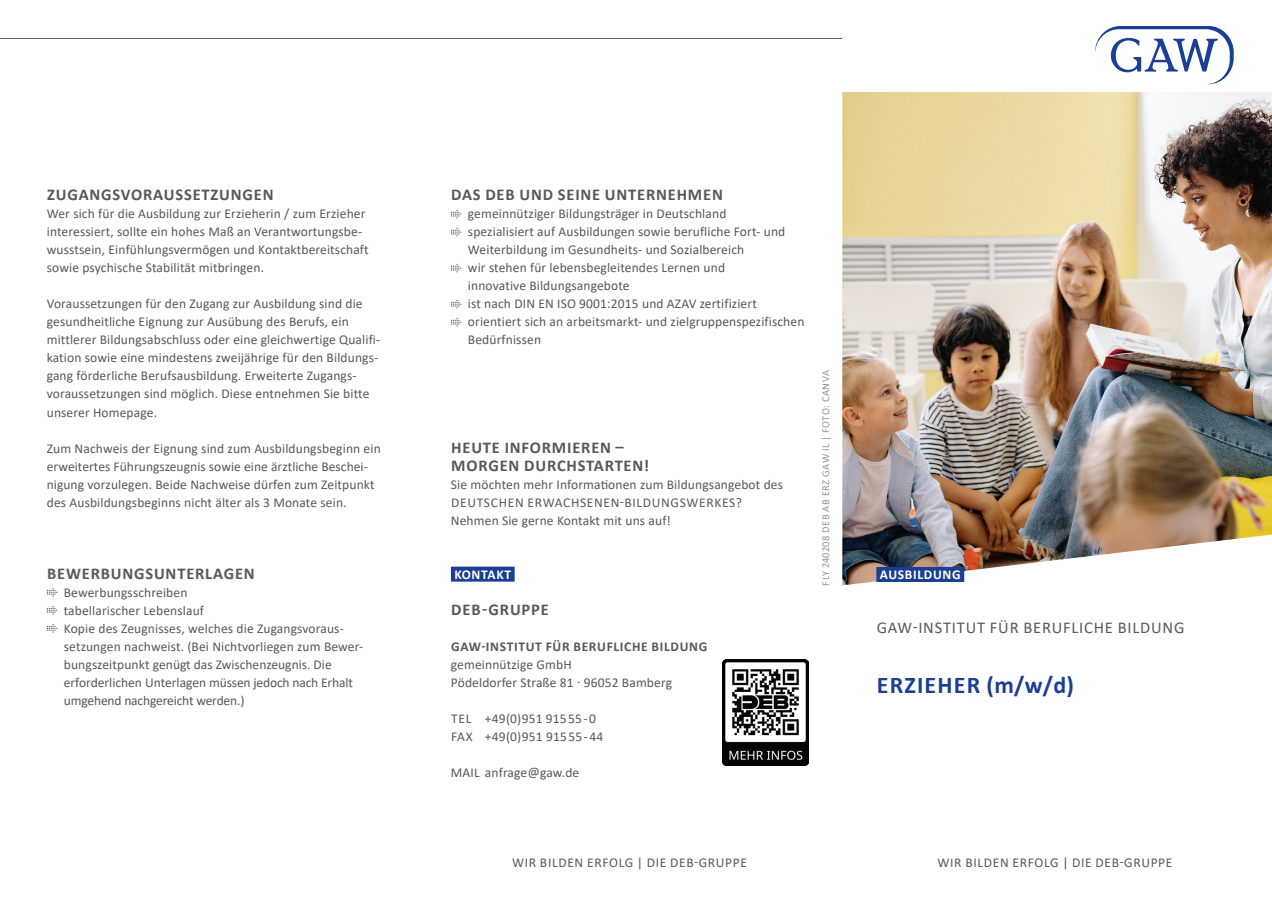
<style>
.page{position:relative;width:1272px;height:902px;background:#fff}
.page>*{position:absolute;margin:0;border:0;box-sizing:border-box;transform-origin:0 0}
.t1{font:700 24px "Calibri";color:#1b3f94}
.t2{font:700 16.5px/18px "Calibri";letter-spacing:.05em;color:#57585a}
.t3{font:16.5px "Calibri";letter-spacing:.05em;color:#57585a}
.t4{font:13.5px/18px "Calibri";letter-spacing:.01em;color:#57585a}
.t5{font:13.5px "Calibri";letter-spacing:.05em;color:#57585a}
.t6{font:700 13.5px "Calibri";letter-spacing:.05em;color:#57585a}
.t7{font:700 13.5px "Calibri";letter-spacing:.05em;color:#fff}
.t8{font:10.5px "Calibri";letter-spacing:.045em;color:#939598}
</style>
<div class="page">
<div style="left:451px;top:566px;width:63px;height:15px;background:#1b3f94"></div>
<img style="left:842px;top:92px;width:429px;height:493px">
<hr style="left:0;top:38px;width:842px;height:1px;background:#57585a">
<svg style="left:47px;top:588px;width:10px;height:8px"></svg>
<svg style="left:47px;top:606px;width:10px;height:8px"></svg>
<svg style="left:47px;top:624px;width:10px;height:8px"></svg>
<img style="left:723px;top:659px;width:85px;height:106px">
<div style="left:876px;top:567px;width:88px;height:15px;background:#1b3f94"></div>
<svg style="left:1095px;top:26px;width:138px;height:58px"></svg>
<svg style="left:451px;top:210px;width:10px;height:8px"></svg>
<svg style="left:451px;top:228px;width:10px;height:8px"></svg>
<svg style="left:451px;top:264px;width:10px;height:8px"></svg>
<svg style="left:451px;top:300px;width:10px;height:8px"></svg>
<svg style="left:451px;top:318px;width:10px;height:8px"></svg>
<p class="t2" style="left:47px;top:186px;width:228px">ZUGANGSVORAUSSETZUNGEN</p>
<p class="t4" style="left:47px;top:204px;width:323px">Wer sich für die Ausbildung zur Erzieherin / zum Erzieher interessiert, sollte ein hohes Maß an Verantwortungsbe&shy;wusstsein, Einfühlungsvermögen und Kontaktbereitschaft sowie psychische Stabilität mitbringen.</p>
<p class="t4" style="left:47px;top:294px;width:335px">Voraussetzungen für den Zugang zur Ausbildung sind die gesundheitliche Eignung zur Ausübung des Berufs, ein mittlerer Bildungsabschluss oder eine gleichwertige Qualifi&shy;kation sowie eine mindestens zweijährige für den Bildungs&shy;gang förderliche Berufsausbildung. Erweiterte Zugangs&shy;voraussetzungen sind möglich. Diese entnehmen Sie bitte unserer Homepage.</p>
<p class="t4" style="left:47px;top:438px;width:335px">Zum Nachweis der Eignung sind zum Ausbildungsbeginn ein erweitertes Führungszeugnis sowie eine ärztliche Beschei&shy;nigung vorzulegen. Beide Nachweise dürfen zum Zeitpunkt des Ausbildungsbeginns nicht älter als 3 Monate sein.</p>
<p class="t2" style="left:47px;top:564px;width:209px">BEWERBUNGSUNTERLAGEN</p>
<p class="t4" style="left:64px;top:582px;width:301px">Bewerbungsschreiben<br>tabellarischer Lebenslauf<br>Kopie des Zeugnisses, welches die Zugangsvoraus&shy;setzungen nachweist. (Bei Nichtvorliegen zum Bewer&shy;bungszeitpunkt genügt das Zwischenzeugnis. Die erforderlichen Unterlagen müssen jedoch nach Erhalt umgehend nachgereicht werden.)</p>
<p class="t2" style="left:451px;top:186px;width:273px">DAS DEB UND SEINE UNTERNEHMEN</p>
<p class="t4" style="left:468px;top:204px;width:338px">gemeinnütziger Bildungsträger in Deutschland<br>spezialisiert auf Ausbildungen sowie berufliche Fort- und Weiterbildung im Gesundheits- und Sozialbereich<br>wir stehen für lebensbegleitendes Lernen und<br>innovative Bildungsangebote<br>ist nach DIN EN ISO 9001:2015 und AZAV zertifiziert orientiert sich an arbeitsmarkt- und zielgruppenspezifischen Bedürfnissen</p>
<p class="t2" style="left:451px;top:438px;width:199px">HEUTE INFORMIEREN –<br>MORGEN DURCHSTARTEN!</p>
<p class="t4" style="left:451px;top:474px;width:333px">Sie möchten mehr Informationen zum Bildungsangebot des<br>Deutschen Erwa</p>
<p class="t5" style="left:563px;top:492px;width:134px">chsenen-Bi ldu ngswer</p>
<p class="t4" style="left:714px;top:492px;width:29px">kes?</p>
<p class="t4" style="left:451px;top:510px;width:221px">Nehmen Sie gerne Kontakt mit uns auf!</p>
<p class="t7" style="left:454px;top:564px;width:58px">KONTAKT</p>
<p class="t2" style="left:451px;top:600px;width:97px">DEB-GRUPPE</p>
<p class="t6" style="left:451px;top:636px;width:256px">GAW-INSTITUT FÜR BERUFLICHE BI LDUNG</p>
<p class="t4" style="left:451px;top:654px;width:223px">gemeinnützige GmbH<br>Pödeldorfer Straße 81 · 96052 Bamberg</p>
<p class="t4" style="left:451px;top:708px;width:153px">Tel +49(0)951 91555-0<br>Fax +49(0)951 91555-44</p>
<p class="t4" style="left:451px;top:762px;width:130px">MAIL anfrage@gaw.de</p>
<p class="t8" style="left:818px;top:585px;width:216px;rotate:-90deg">FLY 240208 DEB AB ERZ GAW IL | Foto: CANVA</p>
<p class="t7" style="left:879px;top:565px;width:81px">AUSBI LDUNG</p>
<p class="t3" style="left:876px;top:615px;width:157px">GAW-Institut für beru</p>
<p class="t3" style="left:1063px;top:615px;width:120px">fliche Bi ldu ng</p>
<h1 class="t1" style="left:876px;top:667px;width:63px">ERZIEHER</h1>
<h1 class="t1" style="left:986px;top:667px;width:89px">(M/W/D)</h1>
<p class="t5" style="left:512px;top:852px;width:236px">WIR BILDEN ERFOLG | DIE DEB-GRUPPE</p>
<p class="t5" style="left:937px;top:852px;width:236px">WIR BILDEN ERFOLG | DIE DEB-GRUPPE</p>
</div>
